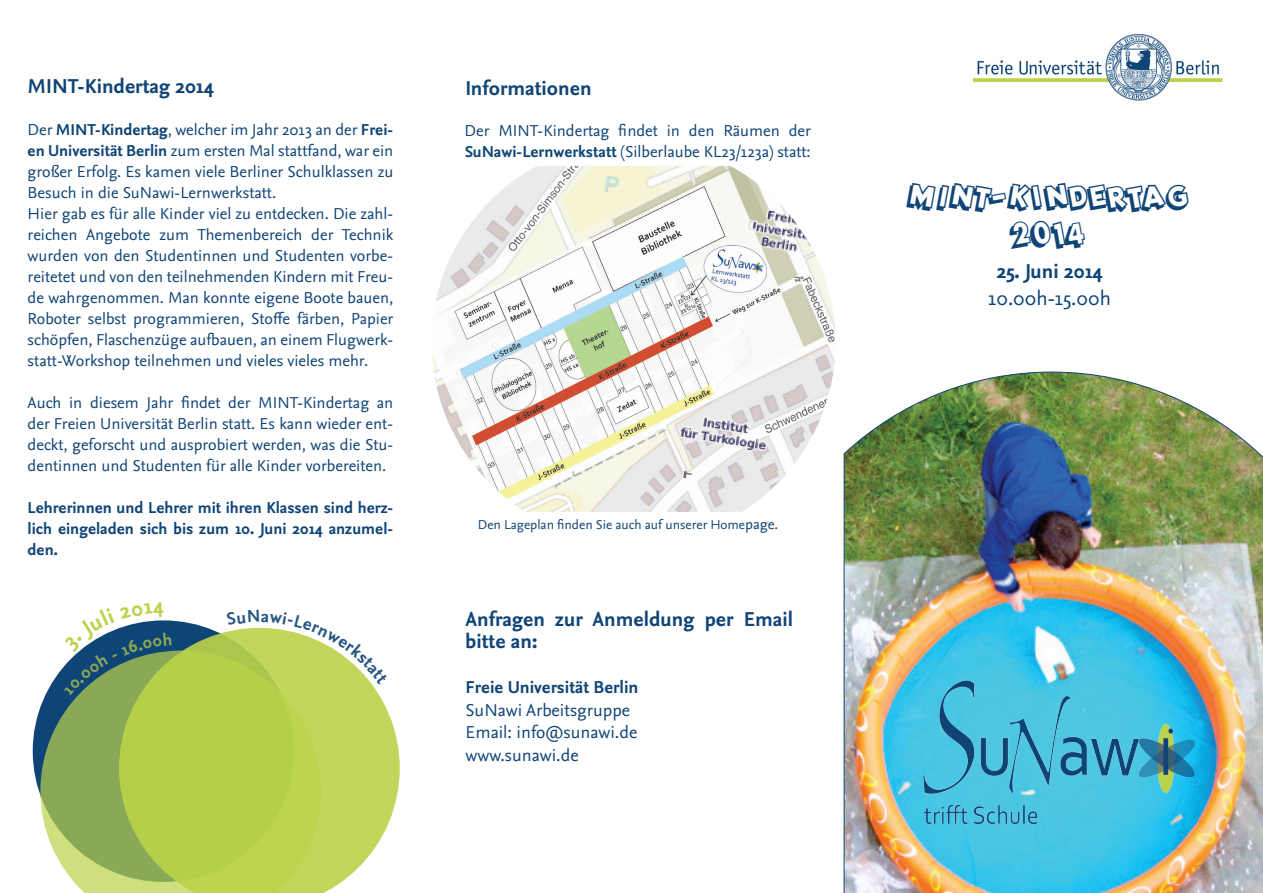
<style>
.page{position:relative;width:1263px;height:893px;background:#fff}
.page>*{position:absolute;margin:0;border:0;box-sizing:border-box;transform-origin:0 0}
.t1{font:42px/36px "Dim Wit Gauche";color:#0f4476;text-align:center}
.t2{font:700 21px/22.5px "Nexus Sans Pro";color:#0f4476}
.t3{font:21px "Nexus Sans Pro";color:#0f4476}
.t4{font:18px/22.5px "Nexus Sans Pro";color:#0f4476}
.t5{font:700 18px "Nexus Sans Pro";color:#0f4476}
.t6{font:16.5px/21px "Nexus Sans Pro";color:#0f4476}
.t7{font:700 16.5px/21px "Nexus Sans Pro";color:#0f4476;text-align:justify}
.t8{font:13.5px "Nexus Sans Pro";color:#0f4476}
.s1{font-weight:700}
.s2{font-size:15px}
</style>
<div class="page">
<img style="left:973px;top:34px;width:249px;height:67px">
<img style="left:843px;top:371px;width:420px;height:522px">
<img style="left:888px;top:651px;width:340px;height:204px">
<img style="left:432px;top:166px;width:403px;height:346px">
<svg style="left:40px;top:666px;width:79px;height:227px;background:#95b171"></svg>
<svg style="left:119px;top:628px;width:281px;height:265px;background:#bbd15d"></svg>
<svg style="left:64px;top:620px;width:108px;height:75px"></svg>
<svg style="left:226px;top:627px;width:162px;height:57px"></svg>
<p class="t2" style="left:28px;top:74px;width:188px">MINT-Kindertag 2014</p>
<p class="t6" style="left:28px;top:119px;width:367px">Der <span class="s1">MINT-Kindertag</span>, welcher im Jahr 2013 an der <span class="s1">Frei&shy;en Universität Berlin</span> zum ersten Mal stattfand, war ein großer Erfolg. Es kamen viele Berliner Schulklassen zu Besuch in die SuNawi-Lernwerkstatt.<br>Hier gab es für alle Kinder viel zu entdecken. Die zahl&shy;reichen Angebote zum Themenbereich der Technik wurden von den Studentinnen und Studenten vorbe&shy;reitetet und von den teilnehmenden Kindern mit Freu&shy;de wahrgenommen. Man konnte eigene Boote bauen, Roboter selbst programmieren, Stoffe färben, Papier schöpfen, Flaschenzüge aufbauen, an einem Flugwerk&shy;statt-Workshop teilnehmen und vieles vieles mehr.</p>
<p class="t6" style="left:28px;top:392px;width:367px;text-align:justify">Auch in diesem Jahr findet der MINT-Kindertag an der Freien Universität Berlin statt. Es kann wieder ent&shy;deckt, geforscht und ausprobiert werden, was die Stu&shy;dentinnen und Studenten für alle Kinder vorbereiten.</p>
<p class="t7" style="left:28px;top:497px;width:367px">Lehrerinnen und Lehrer mit ihren Klassen sind herz&shy;lich eingeladen sich bis zum 10. Juni 2014 anzumel&shy;den.</p>
<p class="t2" style="left:465px;top:76px;width:128px">Informationen</p>
<p class="t6" style="left:465px;top:119px;width:348px">Der MINT-Kindertag findet in den Räumen der<br><span class="s1">SuNawi-Lernwerkstatt</span> (Silberlaube KL23/123a) statt:</p>
<p class="t8" style="left:478px;top:514px;width:302px">Den Lageplan finden Sie auch auf unserer Home<span class="s2">page.</span></p>
<p class="t2" style="left:466px;top:606px;width:329px">Anfragen zur Anmeldung per Email bitte an:</p>
<p class="t5" style="left:466px;top:674px;width:174px">Freie Universität Berlin</p>
<p class="t4" style="left:466px;top:697px;width:173px">SuNawi Arbeitsgruppe<br>Email: info@sunawi.de www.sunawi.de</p>
<h1 class="t1" style="left:909px;top:183px;width:283px">MINT-KINDERTAG<br>2014</h1>
<p class="t2" style="left:997px;top:259px;width:107px">25. Juni 2014</p>
<p class="t3" style="left:988px;top:283px;width:124px">10.00h-15.00h</p>
</div>
